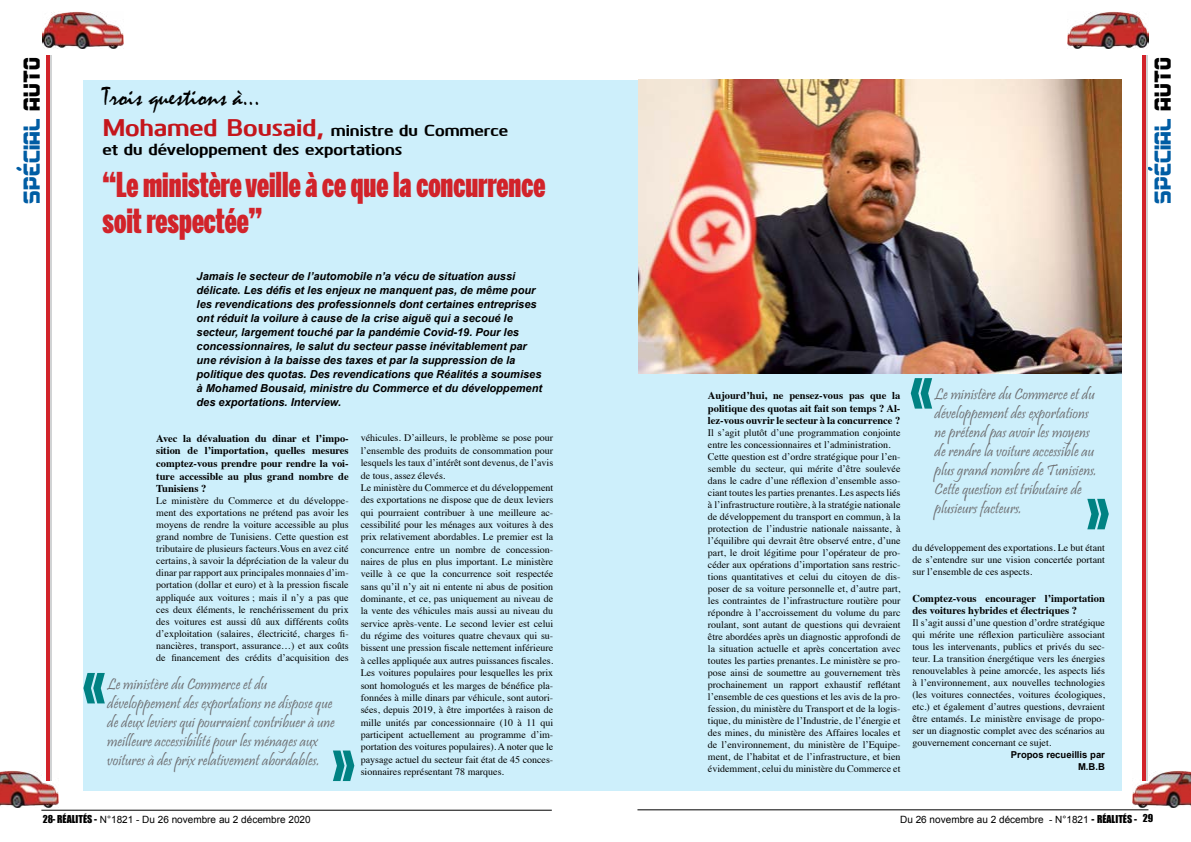
<style>
.page{position:relative;width:1191px;height:842px;background:#fff}
.page>*{position:absolute;margin:0;border:0;box-sizing:border-box;transform-origin:0 0}
.t1{font:900 57px "Benton Sans Extra Comp";color:#008283}
.t2{font:900 34px/36px "Benton Sans Extra Comp";color:#d2232a}
.t3{font:26px "Mistral";color:#000}
.t4{font:24px "Soldier Laser Condensed";color:#005da4}
.t5{font:16px/19px "Pristina";color:#6d6e71}
.t6{font:700 16px/19.2px "Kuro";color:#000}
.t7{font:italic 700 11px/14px "Arial";color:#000}
.t8{font:700 10.5px/12.5px "Times";color:#000;text-align:justify}
.t9{font:10px/12px "Times";color:#000;text-align:justify}
.t10{font:10px "Arial";color:#000}
.t11{font:700 9.5px/12px "Arial";color:#000;text-align:right}
.s1{color:#000}
.s2{font-size:24px;color:#c4161c}
.s3{font-family:"Impact"}
</style>
<div class="page">
<hr style="left:41px;top:810px;width:511px;height:1px;background:#000">
<hr style="left:637px;top:809px;width:511px;height:1px;background:#000">
<hr style="left:48px;top:55px;width:3px;height:726px;background:#d1d3d4">
<hr style="left:46px;top:55px;width:3px;height:726px;background:#d2232a">
<img style="left:0;top:770px;width:59px;height:37px">
<img style="left:1132px;top:770px;width:59px;height:37px">
<img style="left:43px;top:11px;width:80px;height:37px">
<img style="left:1067px;top:11px;width:81px;height:37px">
<hr style="left:1144px;top:55px;width:3px;height:726px;background:#d1d3d4">
<svg style="left:1141px;top:55px;width:4px;height:726px;fill:#d2232a"></svg>
<div style="left:83px;top:80px;width:1038px;height:710px;background:#cdeffb"></div>
<img style="left:638px;top:79px;width:483px;height:294px">
<h3 class="t4" style="left:17px;top:204px;width:148px;rotate:-90deg">Spécial <span class="s1">Auto</span></h3>
<h3 class="t4" style="left:1147px;top:204px;width:148px;rotate:-90deg">Spécial <span class="s1">Auto</span></h3>
<h3 class="t3" style="left:102px;top:82px;width:159px">Trois questions à...</h3>
<h3 class="t6" style="left:102px;top:120px;width:407px"><span class="s2">Mohamed Bousaid,</span> ministre du Commerce et du développement des exportations</h3>
<h2 class="t2" style="left:102px;top:166px;width:444px">“Le ministère veille à ce que la concurrence soit respectée”</h2>
<p class="t7" style="left:197px;top:270px;width:347px">Jamais le secteur de l’automobile n’a vécu de situation aussi délicate. Les défis et les enjeux ne manquent pas, de même pour les revendications des professionnels dont certaines entreprises ont réduit la voilure à cause de la crise aiguë qui a secoué le secteur, largement touché par la pandémie Covid-19. Pour les concessionnaires, le salut du secteur passe inévitablement par une révision à la baisse des taxes et par la suppression de la politique des quotas. Des revendications que Réalités a soumises à Mohamed Bousaid, ministre du Commerce et du développement des exportations. Interview.</p>
<p class="t8" style="left:156px;top:431px;width:194px">Avec la dévaluation du dinar et l’impo&shy;sition de l’importation, quelles mesures comptez-vous prendre pour rendre la voi&shy;ture accessible au plus grand nombre de Tunisiens ?</p>
<p class="t9" style="left:156px;top:494px;width:194px">Le ministère du Commerce et du développe&shy;ment des exportations ne prétend pas avoir les moyens de rendre la voiture accessible au plus grand nombre de Tunisiens. Cette question est tributaire de plusieurs facteurs.Vous en avez cité certains, à savoir la dépréciation de la valeur du dinar par rapport aux principales monnaies d’im&shy;portation (dollar et euro) et à la pression fiscale appliquée aux voitures ; mais il n’y a pas que ces deux éléments, le renchérissement du prix des voitures est aussi dû aux différents coûts d’exploitation (salaires, électricité, charges fi&shy;nancières, transport, assurance…) et aux coûts de financement des crédits d’acquisition des</p>
<h1 class="t1" style="left:83px;top:649px;width:24px">«</h1>
<h3 class="t5" style="left:107px;top:676px;width:229px">Le ministère du Commerce et du développement des exportations ne dispose que de deux leviers qui pourraient contribuer à une meilleure accessibilité pour les ménages aux voitures à des prix relativement abordables.</h3>
<p class="t9" style="left:361px;top:431px;width:194px;line-height:12.4px;text-align:left">véhicules. D’ailleurs, le problème se pose pour l’ensemble des produits de consommation pour lesquels les taux d’intérêt sont devenus, de l’avis de tous, assez élevés.<br>Le ministère du Commerce et du développement des exportations ne dispose que de deux leviers qui pourraient contribuer à une meilleure ac&shy;cessibilité pour les ménages aux voitures à des prix relativement abordables. Le premier est la concurrence entre un nombre de concession&shy;naires de plus en plus important. Le ministère veille à ce que la concurrence soit respectée sans qu’il n’y ait ni entente ni abus de position dominante, et ce, pas uniquement au niveau de la vente des véhicules mais aussi au niveau du service après-vente. Le second levier est celui du régime des voitures quatre chevaux qui su&shy;bissent une pression fiscale nettement inférieure à celles appliquée aux autres puissances fiscales.<br>Les voitures populaires pour lesquelles les prix sont homologués et les marges de bénéfice pla&shy;fonnées à mille dinars par véhicule, sont autori&shy;sées, depuis 2019, à être importées à raison de mille unités par concessionnaire (10 à 11 qui participent actuellement au programme d’im&shy;portation des voitures populaires). A noter que le paysage actuel du secteur fait état de 45 conces&shy;sionnaires représentant 78 marques.</p>
<p class="t8" style="left:708px;top:388px;width:194px">Aujourd’hui, ne pensez-vous pas que la politique des quotas ait fait son temps ? Al&shy;lez-vous ouvrir le secteur à la concurrence ?</p>
<p class="t9" style="left:708px;top:426px;width:194px;text-align:left">Il s’agit plutôt d’une programmation conjointe entre les concessionnaires et l’administration.<br>Cette question est d’ordre stratégique pour l’en&shy;semble du secteur, qui mérite d’être soulevée dans le cadre d’une réflexion d’ensemble asso&shy;ciant toutes les parties prenantes. Les aspects liés à l’infrastructure routière, à la stratégie nationale de développement du transport en commun, à la protection de l’industrie nationale naissante, à l’équilibre qui devrait être observé entre, d’une part, le droit légitime pour l’opérateur de pro&shy;céder aux opérations d’importation sans restric&shy;tions quantitatives et celui du citoyen de dis&shy;poser de sa voiture personnelle et, d’autre part, les contraintes de l’infrastructure routière pour répondre à l’accroissement du volume du parc roulant, sont autant de questions qui devraient être abordées après un diagnostic approfondi de la situation actuelle et après concertation avec toutes les parties prenantes. Le ministère se pro&shy;pose ainsi de soumettre au gouvernement très prochainement un rapport exhaustif reflétant l’ensemble de ces questions et les avis de la pro&shy;fession, du ministère du Transport et de la logis&shy;tique, du ministère de l’Industrie, de l’énergie et des mines, du ministère des Affaires locales et de l’environnement, du ministère de l’Equipe&shy;ment, de l’habitat et de l’infrastructure, et bien évidemment, celui du ministère du Commerce et</p>
<h1 class="t1" style="left:910px;top:355px;width:24px">«</h1>
<h3 class="t5" style="left:934px;top:386px;width:164px">Le ministère du Commerce et du développement des exportations ne prétend pas avoir les moyens de rendre la voiture accessible au plus grand nombre de Tunisiens.<br>Cette question est tributaire de plusieurs facteurs.</h3>
<p class="t9" style="left:912px;top:541px;width:194px">du développement des exportations. Le but étant de s’entendre sur une vision concertée portant sur l’ensemble de ces aspects.</p>
<p class="t8" style="left:912px;top:591px;width:194px">Comptez-vous encourager l’importation des voitures hybrides et électriques ?</p>
<p class="t9" style="left:912px;top:616px;width:194px">Il s’agit aussi d’une question d’ordre stratégique qui mérite une réflexion particulière associant tous les intervenants, publics et privés du sec&shy;teur. La transition énergétique vers les énergies renouvelables à peine amorcée, les aspects liés à l’environnement, aux nouvelles technologies (les voitures connectées, voitures écologiques, etc.) et également d’autres questions, devraient être entamés. Le ministère envisage de propo&shy;ser un diagnostic complet avec des scénarios au gouvernement concernant ce sujet.</p>
<p class="t11" style="left:1011px;top:749px;width:96px">Propos recueillis par<br>M.B.B</p>
<p class="t10" style="left:43px;top:813px;width:269px"><span class="s3">28- RÉALITÉS -</span> N°1821 - Du 26 novembre au 2 décembre 2020</p>
<p class="t10" style="left:900px;top:813px;width:254px">Du 26 novembre au 2 décembre - N°1821 <span class="s3">- RÉALITÉS - 29</span></p>
</div>
